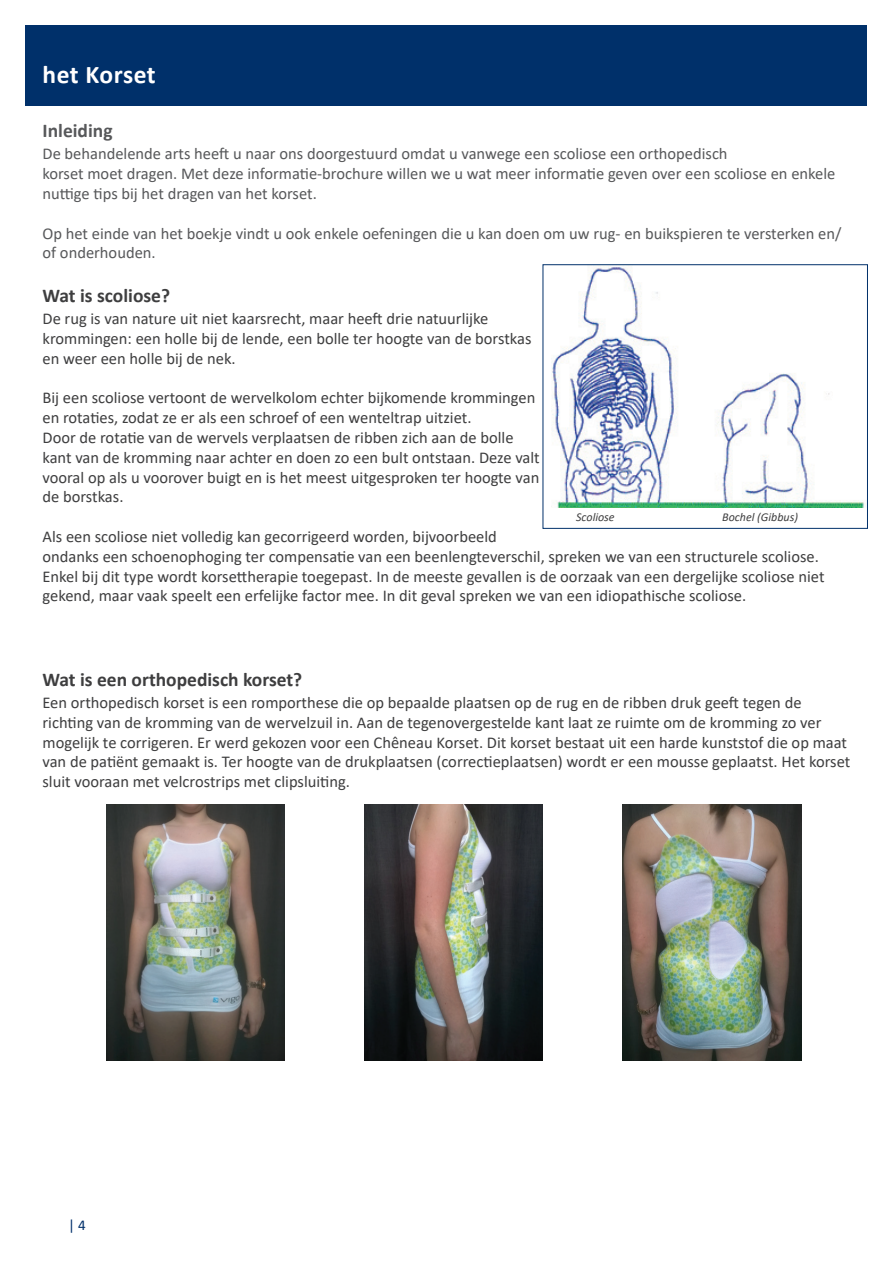
<style>
.page{position:relative;width:893px;height:1263px;background:#fff}
.page>*{position:absolute;margin:0;border:0;box-sizing:border-box;transform-origin:0 0}
.t1{font:700 25.5px "Calibri";letter-spacing:.015em;color:#fff}
.t2{font:700 19.5px "Calibri";color:#3e3e3f}
.t3{font:700 19.5px "Calibri";color:#57585a}
.t4{font:16.5px/19.8px "Calibri";color:#3e3e3f}
.t5{font:16.5px/19.8px "Calibri";color:#57585a}
.t6{font:15px "Calibri";color:#00306a}
.t7{font:italic 12px "Calibri";color:#3e3e3f}
</style>
<div class="page">
<div style="left:26px;top:26px;width:841px;height:80px;background:#00306a"></div>
<img style="left:551px;top:266px;width:315px;height:242px">
<div style="left:543px;top:264px;width:325px;height:265px;border:1px solid #00306a"></div>
<img style="left:106px;top:805px;width:179px;height:256px">
<img style="left:364px;top:805px;width:179px;height:256px">
<img style="left:622px;top:805px;width:179px;height:256px">
<h1 class="t1" style="left:43px;top:56px;width:115px">het Korset</h1>
<p class="t3" style="left:43px;top:117px;width:72px">Inleiding</p>
<p class="t5" style="left:43px;top:144px;width:794px">De behandelende arts heeft u naar ons doorgestuurd omdat u vanwege een scoliose een orthopedisch<br>korset moet dragen. Met deze informatie-brochure willen we u wat meer informatie geven over een scoliose en enkele nuttige tips bij het dragen van het korset.</p>
<p class="t5" style="left:43px;top:223px;width:800px">Op het einde van het boekje vindt u ook enkele oefeningen die u kan doen om uw rug- en buikspieren te versterken en/ of onderhouden.</p>
<p class="t2" style="left:43px;top:281px;width:129px">Wat is scoliose?</p>
<p class="t4" style="left:43px;top:308px;width:490px">De rug is van nature uit niet kaarsrecht, maar heeft drie natuurlijke krommingen: een holle bij de lende, een bolle ter hoogte van de borstkas en weer een holle bij de nek.</p>
<p class="t4" style="left:43px;top:388px;width:499px">Bij een scoliose vertoont de wervelkolom echter bijkomende krommingen en rotaties, zodat ze er als een schroef of een wenteltrap uitziet.<br>Door de rotatie van de wervels verplaatsen de ribben zich aan de bolle kant van de kromming naar achter en doen zo een bult ontstaan. Deze valt vooral op als u voorover buigt en is het meest uitgesproken ter hoogte van de borstkas.</p>
<p class="t4" style="left:43px;top:526px;width:783px">Als een scoliose niet volledig kan gecorrigeerd worden, bijvoorbeeld<br>ondanks een schoenophoging ter compensatie van een beenlengteverschil, spreken we van een structurele scoliose.<br>Enkel bij dit type wordt korsettherapie toegepast. In de meeste gevallen is de oorzaak van een dergelijke scoliose niet gekend, maar vaak speelt een erfelijke factor mee. In dit geval spreken we van een idiopathische scoliose.</p>
<p class="t7" style="left:576px;top:508px;width:40px">Scoliose</p>
<p class="t7" style="left:722px;top:508px;width:77px">Bochel (Gibbus)</p>
<p class="t2" style="left:43px;top:665px;width:261px">Wat is een orthopedisch korset?</p>
<p class="t4" style="left:43px;top:692px;width:809px">Een orthopedisch korset is een romporthese die op bepaalde plaatsen op de rug en de ribben druk geeft tegen de richting van de kromming van de wervelzuil in. Aan de tegenovergestelde kant laat ze ruimte om de kromming zo ver mogelijk te corrigeren. Er werd gekozen voor een Chêneau Korset. Dit korset bestaat uit een harde kunststof die op maat van de patiënt gemaakt is. Ter hoogte van de drukplaatsen (correctieplaatsen) wordt er een mousse geplaatst. Het korset sluit vooraan met velcrostrips met clipsluiting.</p>
<p class="t6" style="left:68px;top:1214px;width:19px">| 4</p>
</div>
